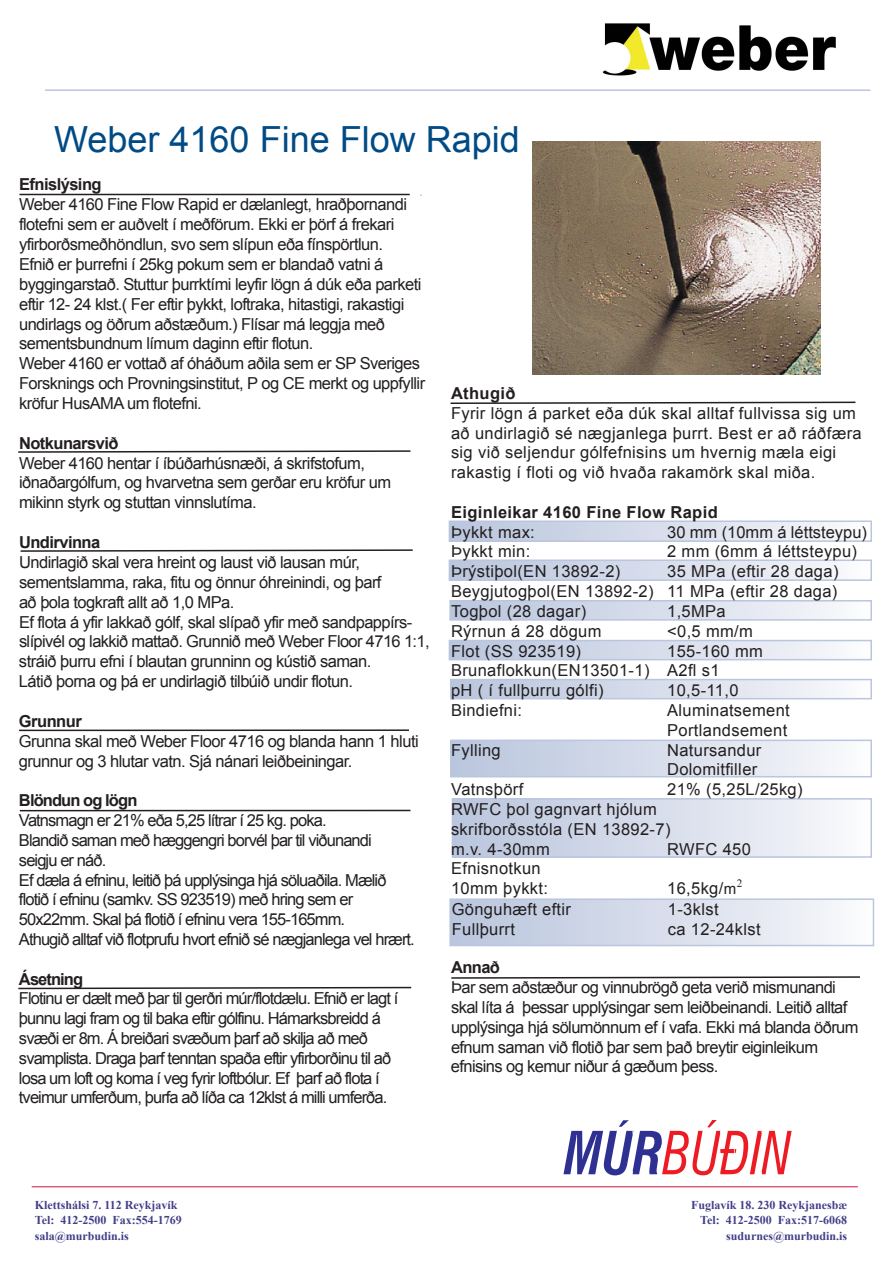
<style>
.page{position:relative;width:893px;height:1262px;background:#fff}
.page>*{position:absolute;margin:0;border:0;box-sizing:border-box;transform-origin:0 0}
.t1{font:36px "Arial";color:#004b85}
.t2{font:16.5px/19.8px "Arial";letter-spacing:-.035em;color:#231f20}
.t3{font:16.5px/19.8px "Arial";letter-spacing:-.055em;color:#231f20}
.t4{font:16.5px/19.8px "Arial";letter-spacing:.02em;color:#231f20}
.t5{font:700 16.5px "Arial";letter-spacing:-.035em;color:#231f20}
.t6{font:700 16.5px "Arial";letter-spacing:.02em;color:#231f20}
.t7{font:700 16.5px "Arial";letter-spacing:-.055em;color:#231f20}
.t8{font:16.5px "Arial";color:#231f20}
.t9{font:700 12px/15.1px "Times New Roman";color:#423e89}
.t10{font:11.25px "Times New Roman";color:#231f20}
.s1{font-size:15px}
</style>
<div class="page">
<hr style="left:20px;top:194px;width:390px;height:1px;background:#231f20">
<hr style="left:45px;top:89px;width:825px;height:2px;background:#bac6de">
<div style="left:449px;top:521px;width:422px;height:20px;background:linear-gradient(to right,#b8c4dd,#f9f9fc)"></div>
<div style="left:448px;top:520px;width:424px;height:22px;border:2px solid #bac6de"></div>
<div style="left:450px;top:601px;width:421px;height:19px;background:linear-gradient(to right,#b9c5dd,#f9f9fc)"></div>
<div style="left:449px;top:600px;width:423px;height:20px;border:2px solid #bac6de"></div>
<div style="left:449px;top:560px;width:422px;height:20px;background:linear-gradient(to right,#b8c4dd,#f9f9fc)"></div>
<div style="left:448px;top:559px;width:424px;height:22px;border:2px solid #bac6de"></div>
<div style="left:449px;top:640px;width:422px;height:19px;background:linear-gradient(to right,#b8c4dd,#f9f9fc)"></div>
<div style="left:448px;top:640px;width:424px;height:20px;border:2px solid #bac6de"></div>
<div style="left:451px;top:679px;width:420px;height:19px;background:linear-gradient(to right,#b9c5dd,#f9f9fc)"></div>
<div style="left:450px;top:679px;width:422px;height:20px;border:2px solid #bac6de"></div>
<div style="left:451px;top:740px;width:420px;height:36px;background:linear-gradient(to right,#b9c5dd,#f9f9fc)"></div>
<div style="left:450px;top:739px;width:422px;height:38px;border:2px solid #bac6de"></div>
<div style="left:452px;top:799px;width:419px;height:58px;background:linear-gradient(to right,#b8c4dd,#f9f9fc)"></div>
<div style="left:451px;top:798px;width:421px;height:59px;border:2px solid #bac6de"></div>
<svg style="left:18px;top:450px;width:393px;height:3px"></svg>
<svg style="left:20px;top:549px;width:393px;height:3px"></svg>
<hr style="left:19px;top:729px;width:390px;height:2px;background:#231f20">
<hr style="left:20px;top:809px;width:390px;height:2px;background:#231f20">
<svg style="left:18px;top:986px;width:394px;height:4px"></svg>
<svg style="left:450px;top:401px;width:406px;height:3px"></svg>
<svg style="left:451px;top:976px;width:409px;height:3px"></svg>
<div style="left:450px;top:899px;width:423px;height:46px;background:linear-gradient(to right,#b9c5dd,#f9f9fc)"></div>
<div style="left:449px;top:898px;width:425px;height:48px;border:2px solid #bac6de"></div>
<img style="left:532px;top:141px;width:288px;height:233px">
<img style="left:602px;top:23px;width:234px;height:53px">
<svg style="left:563px;top:1120px;width:228px;height:55px"></svg>
<hr style="left:32px;top:1186px;width:825px;height:1px;background:#ce1141">
<h1 class="t1" style="left:54px;top:115px;width:467px">Weber 4160 Fine Flow Rapid</h1>
<p class="t5" style="left:19px;top:174px;width:84px">Efnislýsing</p>
<p class="t2" style="left:19px;top:195px;width:407px">Weber 4160 Fine Flow Rapid er dælanlegt, hraðþornandi flotefni sem er auðvelt í meðförum. Ekki er þörf á frekari yfirborðsmeðhöndlun, svo sem slípun eða fínspörtlun.<br>Efnið er þurrefni í 25kg pokum sem er blandað vatni á byggingarstað. Stuttur þurrktími leyfir lögn á dúk eða parketi eftir 12- 24 klst.( Fer eftir þykkt, loftraka, hitastigi, rakastigi undirlags og öðrum aðstæðum.) Flísar má leggja með sementsbundnum límum daginn eftir flotun.<br>Weber 4160 er vottað af óháðum aðila sem er SP Sveriges Forsknings och Provningsinstitut, P og CE merkt og uppfyllir kröfur HusAMA um flotefni.</p>
<p class="t5" style="left:19px;top:432px;width:101px">Notkunarsvið</p>
<p class="t2" style="left:19px;top:453px;width:374px">Weber 4160 hentar í íbúðarhúsnæði, á skrifstofum, iðnaðargólfum, og hvarvetna sem gerðar eru kröfur um mikinn styrk og stuttan vinnslutíma.</p>
<p class="t5" style="left:19px;top:531px;width:83px">Undirvinna</p>
<p class="t2" style="left:19px;top:552px;width:412px">Undirlagið skal vera hreint og laust við lausan múr, sementslamma, raka, fitu og önnur óhreinindi, og þarf<br>að þola togkraft allt að 1,0 MPa.<br>Ef flota á yfir lakkað gólf, skal slípað yfir með sandpappírs&shy;slípivél og lakkið mattað. Grunnið með Weber Floor 4716 1:1, stráið þurru efni í blautan grunninn og kústið saman.<br>Látið þorna og þá er undirlagið tilbúið undir flotun.</p>
<p class="t5" style="left:19px;top:710px;width:64px">Grunnur</p>
<p class="t2" style="left:19px;top:731px;width:401px">Grunna skal með Weber Floor 4716 og blanda hann 1 hluti grunnur og 3 hlutar vatn. Sjá nánari leiðbeiningar.</p>
<p class="t7" style="left:19px;top:789px;width:120px">Blöndun og lögn</p>
<p class="t3" style="left:19px;top:810px;width:397px">Vatnsmagn er 21% eða 5,25 lítrar í 25 kg. poka.<br>Blandið saman með hæggengri borvél þar til viðunandi<br>seigju er náð.<br>Ef dæla á efninu, leitið þá upplýsinga hjá söluaðila. Mælið flotið í efninu (samkv. SS 923519) með hring sem er 50x22mm. Skal þá flotið í efninu vera 155-165mm.<br>Athugið alltaf við flotprufu hvort efnið sé nægjanlega vel hrært.</p>
<p class="t7" style="left:19px;top:967px;width:66px">Ásetning</p>
<p class="t3" style="left:19px;top:989px;width:381px">Flotinu er dælt með þar til gerðri múr/flotdælu. Efnið er lagt í þunnu lagi fram og til baka eftir gólfinu. Hámarksbreidd á svæði er 8m. Á breiðari svæðum þarf að skilja að með svamplista. Draga þarf tenntan spaða eftir yfirborðinu til að losa um loft og koma í veg fyrir loftbólur. Ef þarf að flota í tveimur umferðum, þurfa að líða ca 12klst á milli umferða.</p>
<p class="t6" style="left:451px;top:382px;width:66px">Athugið</p>
<p class="t4" style="left:451px;top:403px;width:412px">Fyrir lögn á parket eða dúk skal alltaf fullvissa sig um að undirlagið sé nægjanlega þurrt. Best er að ráðfæra sig við seljendur gólfefnisins um hvernig mæla eigi rakastig í floti og við hvaða rakamörk skal miða.</p>
<p class="t6" style="left:451px;top:501px;width:268px">Eiginleikar 4160 Fine Flow Rapid</p>
<p class="t4" style="left:451px;top:522px;width:85px">Þykkt max:</p>
<p class="t8" style="left:667px;top:521px;width:201px">30 mm (10mm á léttsteypu)</p>
<p class="t4" style="left:451px;top:542px;width:81px">Þykkt min:</p>
<p class="t4" style="left:667px;top:542px;width:191px">2 mm (6mm á léttsteypu)</p>
<p class="t4" style="left:451px;top:562px;width:171px">Þrýstiþol(EN 13892-2)</p>
<p class="t2" style="left:451px;top:562px;width:389px;text-align:justify;text-indent:216px">35 MPa (eftir 28 daga)<br>Beygjutogþol(EN 13892-2) 11 MPa (eftir 28 daga)<br>Togþol (28 dagar)</p>
<p class="t2" style="left:667px;top:601px;width:60px">1,5MPa</p>
<p class="t4" style="left:451px;top:621px;width:152px">Rýrnun á 28 dögum</p>
<p class="t2" style="left:667px;top:621px;width:87px">&lt;0,5 mm/m</p>
<p class="t4" style="left:451px;top:641px;width:131px">Flot (SS 923519)</p>
<p class="t4" style="left:451px;top:641px;width:313px;text-indent:216px">155-160 mm<br>Brunaflokkun(EN13501-1) A2fl s1<br>pH ( í fullþurru gólfi)</p>
<p class="t2" style="left:667px;top:680px;width:73px">10,5-11,0</p>
<p class="t4" style="left:451px;top:700px;width:72px">Bindiefni:</p>
<p class="t4" style="left:667px;top:700px;width:124px">Aluminatsement<br>Portlandsement</p>
<p class="t4" style="left:451px;top:740px;width:51px">Fylling</p>
<p class="t4" style="left:667px;top:740px;width:96px">Natursandur<br>Dolomitfiller</p>
<p class="t4" style="left:451px;top:779px;width:74px">Vatnsþörf</p>
<p class="t4" style="left:667px;top:779px;width:137px">21% (5,25L/25kg)</p>
<p class="t4" style="left:451px;top:799px;width:221px">RWFC þol gagnvart hjólum skrifborðsstóla (EN 13892-7) m.v. 4-30mm</p>
<p class="t2" style="left:667px;top:839px;width:85px">RWFC 450</p>
<p class="t4" style="left:451px;top:859px;width:98px">Efnisnotkun<br>10mm þykkt:</p>
<p class="t2" style="left:667px;top:878px;width:71px">16,5kg/<span class="s1">m</span></p>
<p class="t10" style="left:736px;top:875px;width:7px">2</p>
<p class="t4" style="left:452px;top:899px;width:121px">Gönguhæft eftir</p>
<p class="t2" style="left:668px;top:899px;width:52px">1-3klst</p>
<p class="t4" style="left:452px;top:919px;width:65px">Fullþurrt</p>
<p class="t4" style="left:668px;top:919px;width:94px">ca 12-24klst</p>
<p class="t5" style="left:451px;top:956px;width:50px">Annað</p>
<p class="t2" style="left:451px;top:977px;width:409px">Þar sem aðstæður og vinnubrögð geta verið mismunandi skal líta á þessar upplýsingar sem leiðbeinandi. Leitið alltaf upplýsinga hjá sölumönnum ef í vafa. Ekki má blanda öðrum efnum saman við flotið þar sem það breytir eiginleikum efnisins og kemur niður á gæðum þess.</p>
<p class="t9" style="left:35px;top:1197px;width:149px">Klettshálsi 7. 112 Reykjavík<br>Tel: 412-2500 Fax:554-1769 sala@murbudin.is</p>
<p class="t9" style="left:691px;top:1197px;width:158px;text-align:right">Fuglavík 18. 230 Reykjanesbæ<br>Tel: 412-2500 Fax:517-6068 sudurnes@murbudin.is</p>
</div>
